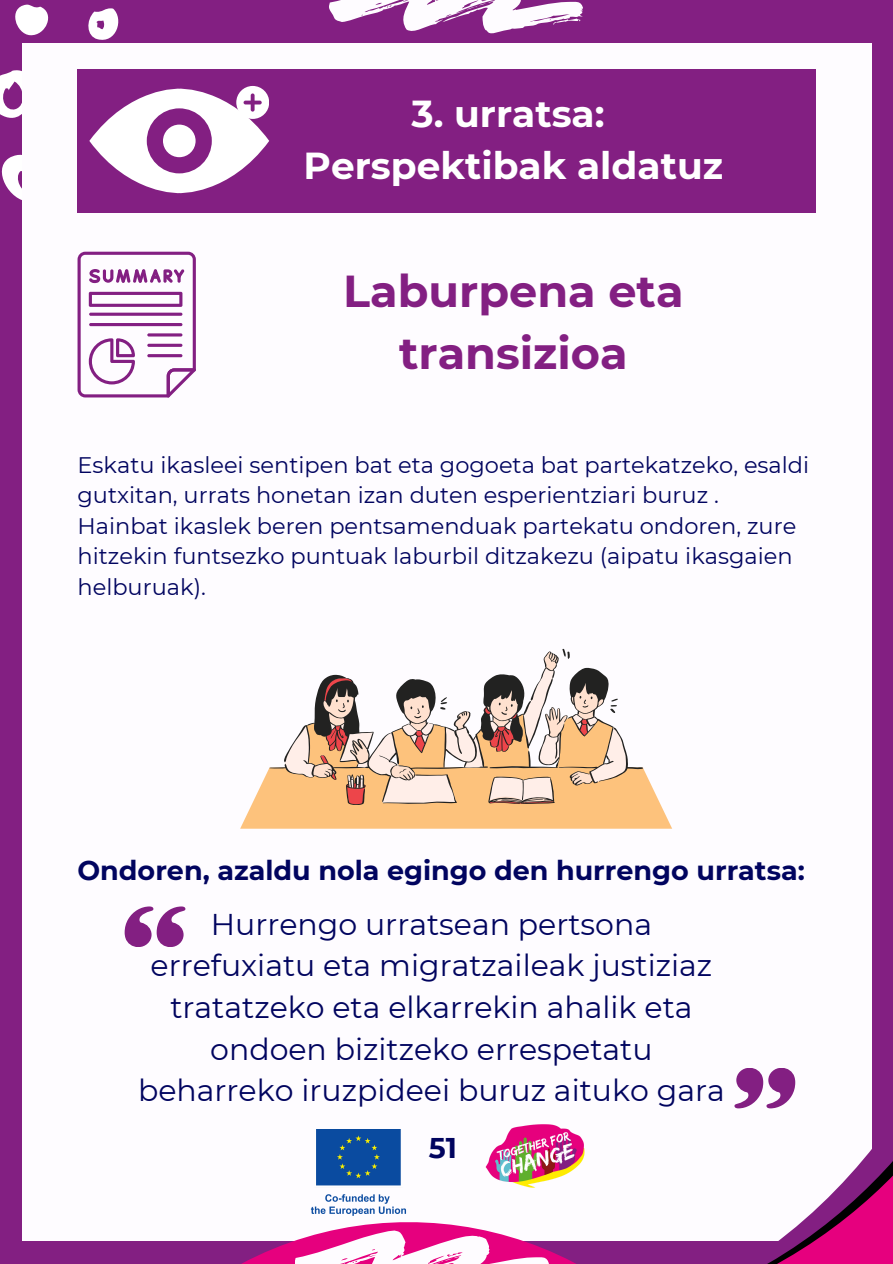
<style>
.page{position:relative;width:893px;height:1264px;background:#fff}
.page>*{position:absolute;margin:0;border:0;box-sizing:border-box;transform-origin:0 0}
.t1{font:700 44.7px/61.8px "Montserrat";color:#831f82;text-align:center}
.t2{font:700 37.5px/51.8px "Montserrat";color:#fff;text-align:center}
.t3{font:30px/41.7px "Montserrat";color:#01045f;text-align:center}
.t4{font:700 28.5px "Montserrat";color:#01045f}
.t5{font:700 27px "Montserrat";color:#01045f}
.t6{font:22.5px/30.3px "Montserrat";color:#01045f}
</style>
<div class="page">
<div style="left:0;top:0;width:892px;height:1263px;background:#831f82"></div>
<svg style="left:15px;top:4px;width:34px;height:32px"></svg>
<svg style="left:88px;top:8px;width:31px;height:32px"></svg>
<svg style="left:0;top:64px;width:23px;height:71px"></svg>
<svg style="left:1px;top:152px;width:22px;height:50px"></svg>
<div style="left:23px;top:43px;width:848px;height:1197px;background:#fefcff"></div>
<svg style="left:195px;top:1124px;width:422px;height:139px"></svg>
<svg style="left:329px;top:0;width:253px;height:34px"></svg>
<svg style="left:295px;top:1230px;width:253px;height:33px;background:#f188c3"></svg>
<div style="left:77px;top:69px;width:738px;height:143px;background:#831f82"></div>
<svg style="left:89px;top:86px;width:180px;height:108px"></svg>
<div style="left:163px;top:125px;width:32px;height:32px;background:#fff;border-radius:50%"></div>
<svg style="left:77px;top:252px;width:119px;height:145px"></svg>
<hr style="left:89px;top:313px;width:93px;height:3px;background:#831f82;border-radius:2px">
<hr style="left:89px;top:323px;width:93px;height:3px;background:#831f82;border-radius:2px">
<hr style="left:147px;top:333px;width:35px;height:3px;background:#831f82;border-radius:2px">
<hr style="left:147px;top:344px;width:35px;height:3px;background:#831f82;border-radius:2px">
<hr style="left:147px;top:354px;width:35px;height:3px;background:#831f82;border-radius:2px">
<svg style="left:125px;top:906px;width:60px;height:40px"></svg>
<svg style="left:240px;top:768px;width:432px;height:60px;background:#fdca8f"></svg>
<svg style="left:269px;top:648px;width:374px;height:157px"></svg>
<svg style="left:617px;top:1063px;width:275px;height:200px"></svg>
<p class="t2" style="left:303px;top:88px;width:421px">3. urratsa:<br>Perspektibak aldatuz</p>
<p class="t1" style="left:343px;top:260px;width:342px">Laburpena eta transizioa</p>
<p class="t6" style="left:77px;top:450px;width:733px">Eskatu ikasleei sentipen bat eta gogoeta bat partekatzeko, esaldi gutxitan, urrats honetan izan duten esperientziari buruz .<br>Hainbat ikaslek beren pentsamenduak partekatu ondoren, zure hitzekin funtsezko puntuak laburbil ditzakezu (aipatu ikasgaien helburuak).</p>
<p class="t5" style="left:77px;top:853px;width:728px">Ondoren, azaldu nola egingo den hurrengo urratsa:</p>
<p class="t3" style="left:138px;top:903px;width:588px">Hurrengo urratsean pertsona errefuxiatu eta migratzaileak justiziaz tratatzeko eta elkarrekin ahalik eta ondoen bizitzeko errespetatu beharreko iruzpideei buruz aituko gara</p>
<p class="t4" style="left:429px;top:1130px;width:30px">51</p>
</div>
